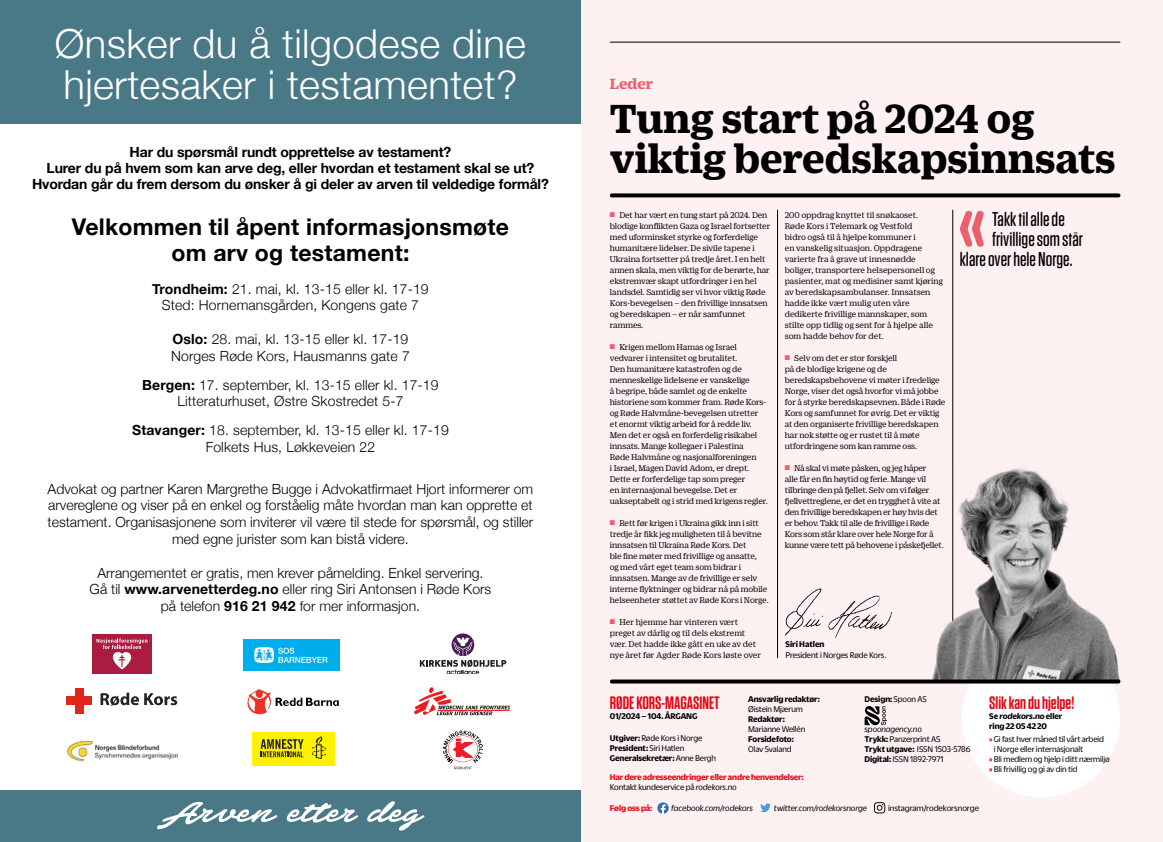
<style>
.page{position:relative;width:1163px;height:842px;background:#fff}
.page>*{position:absolute;margin:0;border:0;box-sizing:border-box;transform-origin:0 0}
.t1{font:700 44px/40px "Duplicate Ionic";letter-spacing:-.005em;color:#000}
.t2{font:300 40px/41px "Helvetica Neue";letter-spacing:.01em;color:#fff}
.t3{font:700 23px/26px "Helvetica Neue";letter-spacing:.01em;color:#000;text-align:center}
.t4{font:500 20px "Tungsten Rounded";color:#000}
.t5{font:600 18px "Tungsten Rounded";color:#e30613;scale:.96 1}
.t6{font:700 16px "Duplicate Ionic";color:#ec5f6c}
.t7{font:300 14px/16.8px "Helvetica Neue";color:#000;text-align:center}
.t8{font:700 14px/16px "Helvetica Neue";letter-spacing:-.01em;color:#000;text-align:center}
.t9{font:9px/11px "Duplicate Ionic";letter-spacing:-.01em;color:#000}
.t10{font:9px/10px "Duplicate Sans";letter-spacing:-.01em;color:#000}
.t11{font:700 9px/10px "Duplicate Sans";letter-spacing:-.01em;color:#000}
.t12{font:700 9px/10px "Duplicate Sans";letter-spacing:-.01em;color:#e30613}
.t13{font:italic 9px "Duplicate Sans";letter-spacing:-.01em;color:#000}
.s1{font-weight:700}
.s2{color:#ec5f6c}
.s3{font-weight:400}
.s4{font-weight:400;color:#000}
.s5{font-weight:400;font-style:italic;color:#000}
.s6{font-style:italic}
.s7{font-weight:700;color:#e30613}
</style>
<div class="page">
<div style="left:0;top:791px;width:581px;height:51px;background:#497886"></div>
<div style="left:0;top:0;width:581px;height:123px;background:#497886"></div>
<svg style="left:157px;top:801px;width:267px;height:30px"></svg>
<div style="left:92px;top:634px;width:60px;height:40px;background:#ab1c42"></div>
<svg style="left:97px;top:638px;width:50px;height:31px"></svg>
<svg style="left:100px;top:693px;width:77px;height:13px"></svg>
<div style="left:75px;top:688px;width:8px;height:25px;background:#e1251b"></div>
<div style="left:66px;top:696px;width:26px;height:9px;background:#e1251b"></div>
<img style="left:67px;top:740px;width:111px;height:22px">
<div style="left:243px;top:639px;width:97px;height:32px;background:#00aded"></div>
<svg style="left:254px;top:647px;width:73px;height:16px"></svg>
<svg style="left:247px;top:689px;width:92px;height:25px"></svg>
<div style="left:252px;top:732px;width:82px;height:34px;background:#fff200"></div>
<svg style="left:311px;top:736px;width:15px;height:23px"></svg>
<svg style="left:260px;top:739px;width:43px;height:18px"></svg>
<svg style="left:420px;top:634px;width:86px;height:40px"></svg>
<svg style="left:414px;top:687px;width:96px;height:28px"></svg>
<svg style="left:443px;top:730px;width:40px;height:39px"></svg>
<div style="left:581px;top:0;width:581px;height:842px;background:#fef1f1"></div>
<div style="left:961px;top:639px;width:158px;height:158px;background:#fff;border-radius:50%"></div>
<hr style="left:952px;top:210px;width:1px;height:448px;background:#000">
<svg style="left:609px;top:193px;width:511px;height:4px;background:#1b1919"></svg>
<hr style="left:777px;top:210px;width:1px;height:448px;background:#000">
<hr style="left:610px;top:42px;width:509px;height:1px;background:#000">
<svg style="left:864px;top:706px;width:22px;height:19px"></svg>
<svg style="left:657px;top:802px;width:11px;height:12px"></svg>
<svg style="left:760px;top:803px;width:10px;height:9px"></svg>
<svg style="left:873px;top:802px;width:12px;height:11px"></svg>
<svg style="left:960px;top:211px;width:24px;height:36px"></svg>
<img style="left:932px;top:464px;width:188px;height:215px">
<svg style="left:609px;top:679px;width:511px;height:4px;background:#1b1a1a"></svg>
<img style="left:784px;top:588px;width:107px;height:50px">
<h2 class="t2" style="left:55px;top:21px;width:472px">Ønsker du å tilgodese dine hjertesaker i testamentet?</h2>
<h3 class="t8" style="left:32px;top:144px;width:518px">Har du spørsmål rundt opprettelse av testament?<br>Lurer du på hvem som kan arve deg, eller hvordan et testament skal se ut?<br>Hvordan går du frem dersom du ønsker å gi deler av arven til veldedige formål?</h3>
<h3 class="t3" style="left:72px;top:214px;width:438px">Velkommen til åpent informasjonsmøte om arv og testament:</h3>
<h3 class="t7" style="left:152px;top:279px;width:278px"><span class="s1">Trondheim:</span> 21. mai, kl. 13-15 eller kl. 17-19<br>Sted: Hornemansgården, Kongens gate 7</h3>
<h3 class="t7" style="left:171px;top:330px;width:240px;text-align:left"><span class="s1">Oslo:</span> 28. mai, kl. 13-15 eller kl. 17-19<br>Norges Røde Kors, Hausmanns gate 7</h3>
<h3 class="t7" style="left:142px;top:375px;width:298px"><span class="s1">Bergen:</span> 17. september, kl. 13-15 eller kl. 17-19<br>Litteraturhuset, Østre Skostredet 5-7</h3>
<h3 class="t7" style="left:132px;top:421px;width:318px"><span class="s1">Stavanger:</span> 18. september, kl. 13-15 eller kl. 17-19<br>Folkets Hus, Løkkeveien 22</h3>
<p class="t7" style="left:48px;top:479px;width:487px">Advokat og partner Karen Margrethe Bugge i Advokatfirmaet Hjort informerer om arvereglene og viser på en enkel og forståelig måte hvordan man kan opprette et testament. Organisasjonene som inviterer vil være til stede for spørsmål, og stiller med egne jurister som kan bistå videre.</p>
<h3 class="t7" style="left:90px;top:563px;width:403px">Arrangementet er gratis, men krever påmelding. Enkel servering.<br>Gå til <span class="s1">www.arvenetterdeg.no</span> eller ring Siri Antonsen i Røde Kors på telefon <span class="s1">916 21 942</span> for mer informasjon.</h3>
<h3 class="t6" style="left:609px;top:72px;width:45px">Leder</h3>
<h1 class="t1" style="left:609px;top:95px;width:507px">Tung start på 2024 og viktig beredskapsinnsats</h1>
<p class="t9" style="left:609px;top:209px;width:162px"><span class="s2">■</span> Det har vært en tung start på 2024. Den blodige konflikten Gaza og Israel fortsetter med uforminsket styrke og forferdelige humanitære lidelser. De sivile tapene i Ukraina fortsetter på tredje året. I en helt annen skala, men viktig for de berørte, har ekstremvær skapt utfordringer i en hel landsdel. Samtidig ser vi hvor viktig Røde Kors-bevegelsen – den frivillige innsatsen og beredskapen – er når samfunnet rammes.</p>
<p class="t9" style="left:609px;top:341px;width:160px"><span class="s2">■</span> Krigen mellom Hamas og Israel vedvarer i intensitet og brutalitet.<br>Den humanitære katastrofen og de menneskelige lidelsene er vanskelige<br>å begripe, både samlet og de enkelte historiene som kommer fram. Røde Kors&shy;og Røde Halvmåne-bevegelsen utretter et enormt viktig arbeid for å redde liv.<br>Men det er også en forferdelig risikabel innsats. Mange kollegaer i Palestina<br>Røde Halvmåne og nasjonalforeningen<br>i Israel, Magen David Adom, er drept.<br>Dette er forferdelige tap som preger<br>en internasjonal bevegelse. Det er uakseptabelt og i strid med krigens regler.</p>
<p class="t9" style="left:609px;top:517px;width:160px"><span class="s2">■</span> Rett før krigen i Ukraina gikk inn i sitt tredje år fikk jeg muligheten til å bevitne innsatsen til Ukraina Røde Kors. Det<br>ble fine møter med frivillige og ansatte,<br>og med vårt eget team som bidrar i innsatsen. Mange av de frivillige er selv interne flyktninger og bidrar nå på mobile helseenheter støttet av Røde Kors i Norge.</p>
<p class="t9" style="left:609px;top:616px;width:153px"><span class="s2">■</span> Her hjemme har vinteren vært preget av dårlig og til dels ekstremt vær. Det hadde ikke gått en uke av det nye året før Agder Røde Kors løste over</p>
<p class="t9" style="left:784px;top:209px;width:160px">200 oppdrag knyttet til snøkaoset.<br>Røde Kors i Telemark og Vestfold<br>bidro også til å hjelpe kommuner i<br>en vanskelig situasjon. Oppdragene varierte fra å grave ut innesnødde boliger, transportere helsepersonell og pasienter, mat og medisiner samt kjøring av beredskapsambulanser. Innsatsen hadde ikke vært mulig uten våre dedikerte frivillige mannskaper, som stilte opp tidlig og sent for å hjelpe alle som hadde behov for det.</p>
<p class="t9" style="left:784px;top:352px;width:162px"><span class="s2">■</span> Selv om det er stor forskjell<br>på de blodige krigene og de beredskapsbehovene vi møter i fredelige Norge, viser det også hvorfor vi må jobbe for å styrke beredskapsevnen. Både i Røde Kors og samfunnet for øvrig. Det er viktig at den organiserte frivillige beredskapen har nok støtte og er rustet til å møte utfordringene som kan ramme oss.</p>
<p class="t9" style="left:784px;top:462px;width:160px"><span class="s2">■</span> Nå skal vi møte påsken, og jeg håper<br>alle får en fin høytid og ferie. Mange vil tilbringe den på fjellet. Selv om vi følger fjellvettreglene, er det en trygghet å vite at den frivillige beredskapen er høy hvis det er behov. Takk til alle de frivillige i Røde Kors som står klare over hele Norge for å kunne være tett på behovene i påskefjellet.</p>
<p class="t11" style="left:785px;top:638px;width:40px">Siri Hatlen</p>
<p class="t10" style="left:785px;top:650px;width:102px">President i Norges Røde Kors.</p>
<h3 class="t4" style="left:991px;top:208px;width:74px">Takk til alle de</h3>
<h3 class="t4" style="left:991px;top:228px;width:92px">frivillige som står</h3>
<h3 class="t4" style="left:959px;top:248px;width:114px">klare over hele Norge.</h3>
<h3 class="t5" style="left:609px;top:693px;width:116px">RØDE KORS-MAGASINET</h3>
<p class="t11" style="left:609px;top:710px;width:89px">01/2024 – 104. ÅRGANG</p>
<p class="t11" style="left:609px;top:733px;width:108px">Utgiver: <span class="s3">Røde Kors i Norge<br></span>President: <span class="s3">Siri Hatlen<br></span>Generalsekretær: <span class="s3">Anne Bergh</span></p>
<p class="t11" style="left:748px;top:693px;width:73px">Ansvarlig redaktør:</p>
<p class="t10" style="left:748px;top:704px;width:56px">Øistein Mjærum</p>
<p class="t11" style="left:748px;top:713px;width:38px">Redaktør:</p>
<p class="t10" style="left:748px;top:724px;width:59px">Marianne Wellén</p>
<p class="t11" style="left:748px;top:733px;width:47px">Forsidefoto:</p>
<p class="t10" style="left:748px;top:744px;width:45px">Olav Svaland</p>
<p class="t12" style="left:609px;top:771px;width:195px">Har dere adresseendringer eller andre henvendelser:<br><span class="s4">Kontakt kundeservice på</span> <span class="s5">rodekors.no</span></p>
<p class="t11" style="left:864px;top:693px;width:64px">Design: <span class="s3">Spoon AS</span></p>
<p class="t10" style="left:864px;top:724px;width:107px"><span class="s6">spoonagency.no<br></span><span class="s1">Trykk:</span> Panzerprint AS<br><span class="s1">Trykt utgave:</span> ISSN 1503-5786<br><span class="s1">Digital:</span> ISSN 1892-7971</p>
<p class="t12" style="left:609px;top:802px;width:44px">Følg oss på:</p>
<p class="t13" style="left:671px;top:802px;width:83px">facebook.com/rodekors</p>
<p class="t13" style="left:773px;top:802px;width:94px">twitter.com/rodekorsnorge</p>
<p class="t10" style="left:887px;top:802px;width:92px">instagram/rodekorsnorge</p>
<h3 class="t5" style="left:989px;top:693px;width:90px">Slik kan du hjelpe!</h3>
<p class="t11" style="left:989px;top:710px;width:75px">Se <span class="s6">rodekors.no</span> eller ring 22 05 42 20</p>
<p class="t10" style="left:989px;top:733px;width:116px"><span class="s7">»</span> Gi fast hver måned til vårt arbeid</p>
<p class="t10" style="left:993px;top:743px;width:91px">i Norge eller internasjonalt</p>
<p class="t10" style="left:989px;top:753px;width:122px"><span class="s7">»</span> Bli medlem og hjelp i ditt nærmiljø</p>
<p class="t10" style="left:989px;top:763px;width:90px"><span class="s7">»</span> Bli frivillig og gi av din tid</p>
</div>
